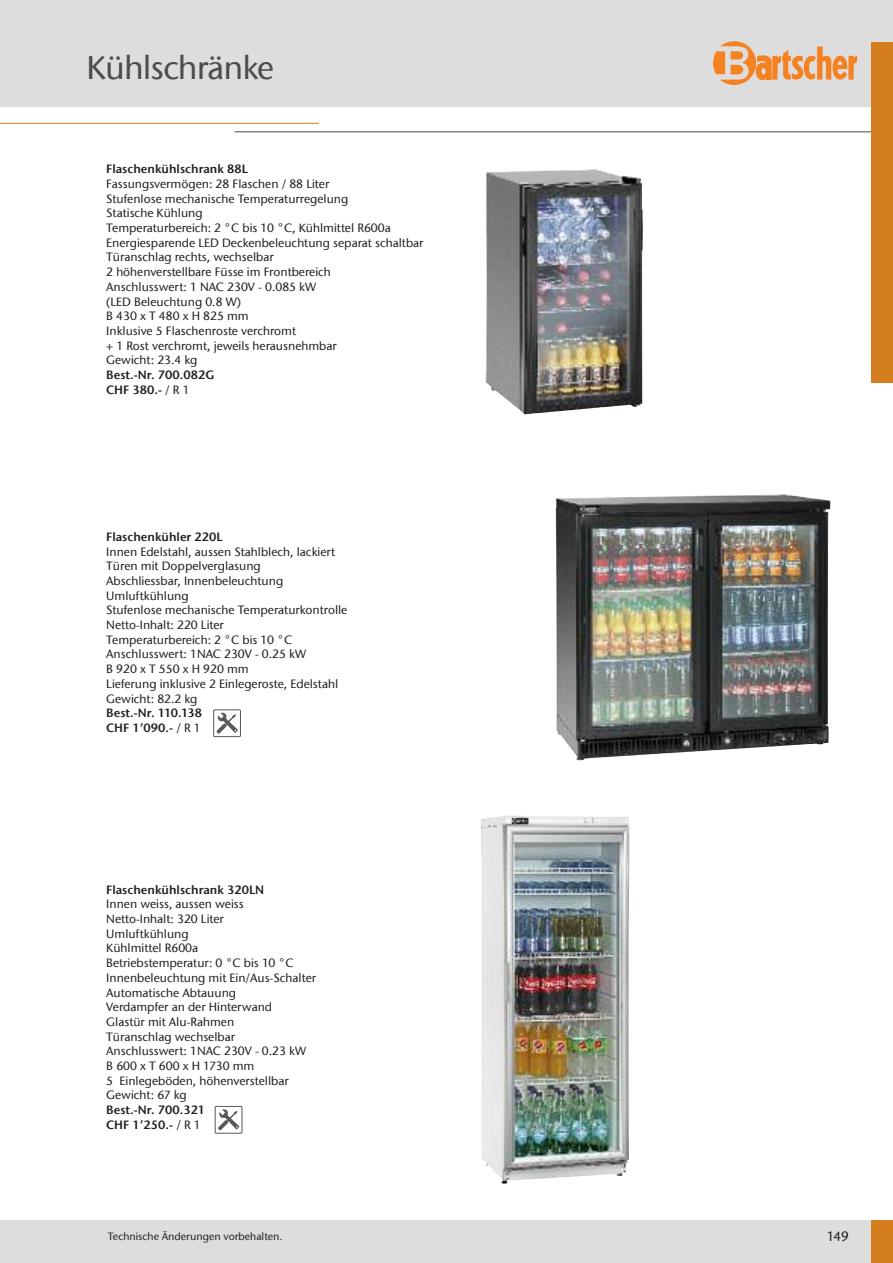
<style>
.page{position:relative;width:893px;height:1263px;background:#fff}
.page>*{position:absolute;margin:0;border:0;box-sizing:border-box;transform-origin:0 0}
.t1{font:500 33px "ITC Stone Sans Com";letter-spacing:-.025em;color:#4c4b4e}
.t2{font:500 13.5px "ITC Stone Sans Com";color:#201e21}
.t3{font:500 12px/14.7px "ITC Stone Sans Com";color:#201e21}
.t4{font:12px/14.7px "ITC Stone Sans Com Semi";color:#201e21}
.t5{font:500 10.5px "ITC Stone Sans Com";color:#201e21}
.s1{font-family:"ITC Stone Sans Com";font-weight:500}
</style>
<div class="page">
<hr style="left:0;top:123px;width:319px;height:1px;background:#d57e1d">
<hr style="left:235px;top:131px;width:658px;height:1px;background:#4c4b4e">
<div style="left:0;top:0;width:893px;height:106px;background:#deddde"></div>
<div style="left:872px;top:43px;width:21px;height:340px;background:#d57e1d"></div>
<div style="left:0;top:1220px;width:893px;height:43px;background:#deddde"></div>
<div style="left:872px;top:1220px;width:21px;height:43px;background:#d57e1d"></div>
<svg style="left:713px;top:41px;width:144px;height:44px"></svg>
<img style="left:486px;top:169px;width:157px;height:245px">
<img style="left:556px;top:494px;width:274px;height:266px">
<img style="left:481px;top:816px;width:148px;height:368px">
<svg style="left:218px;top:1109px;width:22px;height:22px"></svg>
<div style="left:215px;top:1106px;width:27px;height:27px;border:1px solid #57585a"></div>
<svg style="left:216px;top:712px;width:22px;height:22px"></svg>
<div style="left:213px;top:709px;width:28px;height:28px;border:1px solid #57585a"></div>
<h1 class="t1" style="left:87px;top:48px;width:189px">Kühlschränke</h1>
<p class="t4" style="left:106px;top:162px;width:143px">Flaschenkühlschrank 88L</p>
<p class="t3" style="left:106px;top:176px;width:319px">Fassungsvermögen: 28 Flaschen / 88 Liter<br>Stufenlose mechanische Temperaturregelung<br>Statische Kühlung<br>Temperaturbereich: 2 °C bis 10 °C, Kühlmittel R600a Energiesparende LED Deckenbeleuchtung separat schaltbar Türanschlag rechts, wechselbar<br>2 höhenverstellbare Füsse im Frontbereich<br>Anschlusswert: 1 NAC 230V - 0.085 kW<br>(LED Beleuchtung 0.8 W)<br>B430xT480xH825mm<br>Inklusive 5 Flaschenroste verchromt<br>+ 1 Rost verchromt, jeweils herausnehmbar<br>Gewicht: 23.4 kg</p>
<p class="t4" style="left:106px;top:368px;width:110px">Best.-Nr. 700.082G<br>CHF 380.- <span class="s1">/ R 1</span></p>
<p class="t4" style="left:106px;top:529px;width:118px">Flaschenkühler 220L</p>
<p class="t3" style="left:106px;top:544px;width:243px">Innen Edelstahl, aussen Stahlblech, lackiert<br>Türen mit Doppelverglasung<br>Abschliessbar, Innenbeleuchtung<br>Umluftkühlung<br>Stufenlose mechanische Temperaturkontrolle<br>Netto-Inhalt: 220 Liter<br>Temperaturbereich: 2 °C bis 10 °C<br>Anschlusswert: 1NAC 230V - 0.25 kW<br>B920xT550xH920mm<br>Lieferung inklusive 2 Einlegeroste, Edelstahl<br>Gewicht: 82.2 kg</p>
<p class="t4" style="left:106px;top:706px;width:97px">Best.-Nr. 110.138<br>CHF 1’090.- <span class="s1">/ R 1</span></p>
<p class="t4" style="left:106px;top:882px;width:159px">Flaschenkühlschrank 320LN</p>
<p class="t3" style="left:106px;top:897px;width:211px">Innen weiss, aussen weiss<br>Netto-Inhalt: 320 Liter<br>Umluftkühlung<br>Kühlmittel R600a<br>Betriebstemperatur: 0 °C bis 10 °C<br>Innenbeleuchtung mit Ein/Aus-Schalter<br>Automatische Abtauung<br>Verdampfer an der Hinterwand<br>Glastür mit Alu-Rahmen<br>Türanschlag wechselbar<br>Anschlusswert: 1NAC 230V - 0.23 kW<br>B 600 x T 600 x H 1730 mm<br>5 Einlegeböden, höhenverstellbar<br>Gewicht: 67 kg</p>
<p class="t4" style="left:106px;top:1103px;width:100px">Best.-Nr. 700.321<br>CHF 1’250.- <span class="s1">/ R 1</span></p>
<p class="t5" style="left:108px;top:1230px;width:176px">Technische Änderungen vorbehalten.</p>
<p class="t2" style="left:827px;top:1228px;width:24px">149</p>
</div>
